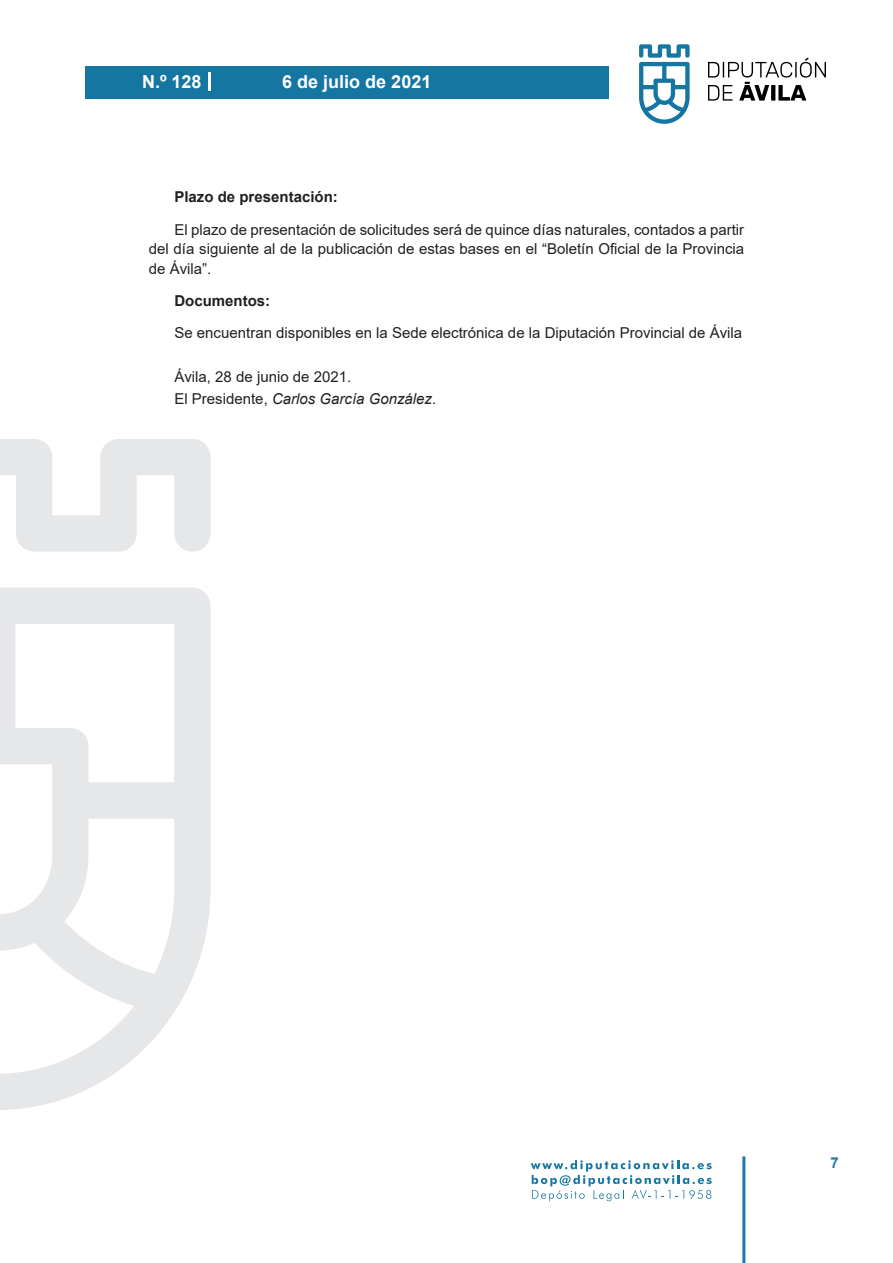
<style>
.page{position:relative;width:893px;height:1263px;background:#fff}
.page>*{position:absolute;margin:0;border:0;box-sizing:border-box;transform-origin:0 0}
.t1{font:700 18px "Arial";color:#fff}
.t2{font:15px/19.5px "Arial";color:#231f20;text-align:justify}
.t3{font:700 15px "Arial";color:#231f20}
.t4{font:700 15px "Arial";color:#1d76a4}
.s1{font-style:italic}
</style>
<div class="page">
<svg style="left:531px;top:1160px;width:181px;height:41px"></svg>
<div style="left:85px;top:66px;width:523px;height:33px;background:#1676a2"></div>
<svg style="left:639px;top:44px;width:51px;height:80px"></svg>
<svg style="left:708px;top:58px;width:118px;height:43px"></svg>
<hr style="left:742px;top:1156px;width:3px;height:107px;background:#1d76a4">
<svg style="left:208px;top:72px;width:2px;height:18px"></svg>
<svg style="left:0;top:439px;width:211px;height:671px"></svg>
<p class="t1" style="left:142px;top:69px;width:61px">N.º 128</p>
<p class="t1" style="left:282px;top:69px;width:151px">6 de julio de 2021</p>
<p class="t3" style="left:174px;top:187px;width:165px">Plazo de presentación:</p>
<p class="t2" style="left:149px;top:220px;width:597px;text-indent:26px">El plazo de presentación de solicitudes será de quince días naturales, contados a partir del día siguiente al de la publicación de estas bases en el “Boletín Oficial de la Provincia de Ávila”.</p>
<p class="t3" style="left:174px;top:290px;width:97px">Documentos:</p>
<p class="t2" style="left:174px;top:323px;width:569px">Se encuentran disponibles en la Sede electrónica de la Diputación Provincial de Ávila</p>
<p class="t2" style="left:174px;top:365px;width:263px;line-height:22.2px">Ávila, 28 de junio de 2021.<br>El Presidente, <span class="s1">Carlos García González</span>.</p>
<p class="t4" style="left:831px;top:1152px;width:10px">7</p>
</div>
